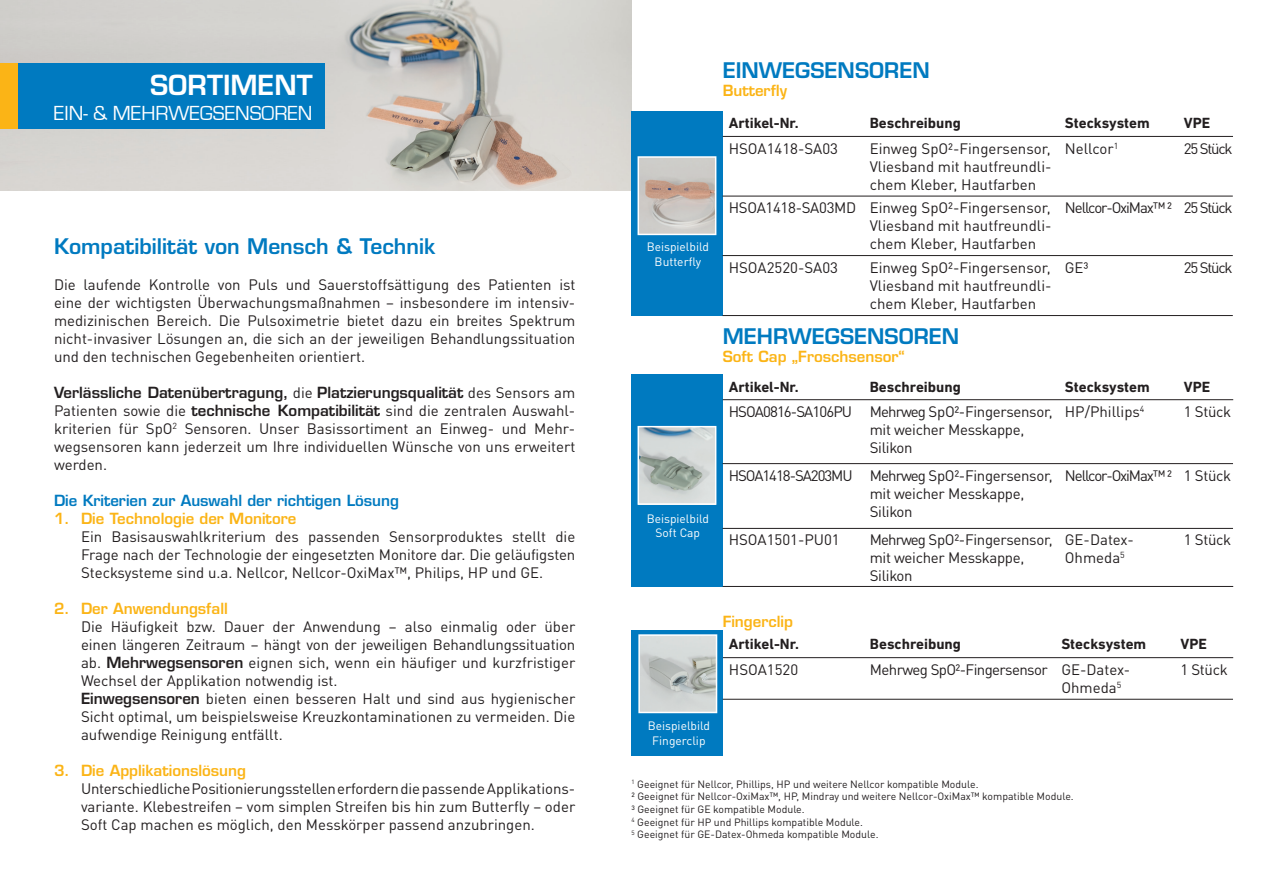
<style>
.page{position:relative;width:1263px;height:893px;background:#fff}
.page>*{position:absolute;margin:0;border:0;box-sizing:border-box;transform-origin:0 0}
.t1{font:600 27px "Eurostile LT Std";color:#fff}
.t2{font:600 21px "Eurostile LT Std";color:#007ac0}
.t3{font:21px "Eurostile";color:#fff}
.t4{font:15px/18px "DINOT";color:#231f20;text-align:justify}
.t5{font:15px/18px "DINOT";letter-spacing:-.02em;color:#231f20}
.t6{font:700 15px "DIN Next LT Pro";color:#231f20}
.t7{font:600 15px "Eurostile LT Std";color:#fbb416}
.t8{font:600 15px "Eurostile LT Std";color:#231f20}
.t9{font:600 15px "Eurostile LT Std";color:#007ac0}
.t10{font:15px/18px "DINOT";letter-spacing:-.04em;color:#231f20}
.t11{font:15px "DINOT";letter-spacing:-.08em;color:#231f20}
.t12{font:15px "DINOT";letter-spacing:-.07em;color:#231f20}
.t13{font:12px/14.4px "DINOT";color:#fff;text-align:center}
.t14{font:10.5px/12.6px "DINOT";color:#231f20}
.s1{font-family:"DINOT";font-weight:400}
.s2{font-family:"Eurostile LT Std";font-weight:600}
</style>
<div class="page">
<img style="left:0;top:0;width:631px;height:191px">
<div style="left:0;top:63px;width:324px;height:65px;background:#007ac0"></div>
<div style="left:0;top:63px;width:18px;height:65px;background:#fbb416"></div>
<div style="left:631px;top:111px;width:91px;height:205px;background:#007ac0"></div>
<img style="left:640px;top:159px;width:73px;height:73px">
<div style="left:637px;top:156px;width:79px;height:79px;border:2px solid #fff"></div>
<div style="left:631px;top:374px;width:91px;height:212px;background:#007ac0"></div>
<img style="left:640px;top:429px;width:73px;height:73px">
<div style="left:637px;top:426px;width:79px;height:79px;border:2px solid #fff"></div>
<div style="left:631px;top:630px;width:91px;height:125px;background:#007ac0"></div>
<img style="left:641px;top:637px;width:73px;height:73px">
<div style="left:638px;top:634px;width:79px;height:79px;border:2px solid #fff"></div>
<hr style="left:723px;top:136px;width:510px;height:1px;background:#231f20">
<hr style="left:722px;top:196px;width:511px;height:1px;background:#231f20">
<hr style="left:722px;top:255px;width:511px;height:1px;background:#231f20">
<hr style="left:722px;top:315px;width:511px;height:1px;background:#231f20">
<hr style="left:723px;top:399px;width:510px;height:1px;background:#231f20">
<hr style="left:722px;top:463px;width:511px;height:1px;background:#231f20">
<hr style="left:722px;top:528px;width:511px;height:1px;background:#231f20">
<hr style="left:723px;top:586px;width:510px;height:1px;background:#231f20">
<hr style="left:723px;top:657px;width:510px;height:1px;background:#231f20">
<hr style="left:723px;top:699px;width:510px;height:1px;background:#231f20">
<h1 class="t1" style="left:150px;top:68px;width:164px">SORTIMENT</h1>
<h2 class="t3" style="left:54px;top:102px;width:260px">EIN- &amp; MEHRWEGSENSOREN</h2>
<h2 class="t2" style="left:54px;top:233px;width:383px">Kompatibilität von Mensch &amp; Technik</h2>
<p class="t4" style="left:54px;top:276px;width:523px">Die laufende Kontrolle von Puls und Sauerstoffsättigung des Patienten ist eine der wichtigsten Überwachungsmaßnahmen – insbesondere im intensiv&shy;medizinischen Bereich. Die Pulsoximetrie bietet dazu ein breites Spektrum nicht-invasiver Lösungen an, die sich an der jeweiligen Behandlungssituation und den technischen Gegebenheiten orientiert.</p>
<p class="t8" style="left:54px;top:383px;width:523px">Verlässliche Datenübertragung, <span class="s1">die</span> Platzierungsqualität <span class="s1">des Sensors am</span></p>
<p class="t4" style="left:54px;top:402px;width:523px">Patienten sowie die <span class="s2">technische Kompatibilität</span> sind die zentralen Auswahl&shy;kriterien für SpO<sup>2</sup> Sensoren. Unser Basissortiment an Einweg- und Mehr&shy;wegsensoren kann jederzeit um Ihre individuellen Wünsche von uns erweitert werden.</p>
<p class="t9" style="left:54px;top:491px;width:346px">Die Kriterien zur Auswahl der richtigen Lösung</p>
<p class="t7" style="left:54px;top:509px;width:244px">1. Die Technologie der Monitore</p>
<p class="t4" style="left:81px;top:528px;width:496px">Ein Basisauswahlkriterium des passenden Sensorproduktes stellt die Frage nach der Technologie der eingesetzten Monitore dar. Die geläufigsten Stecksysteme sind u.a. Nellcor, Nellcor-OxiMax™, Philips, HP und GE.</p>
<p class="t7" style="left:54px;top:599px;width:175px">2. Der Anwendungsfall</p>
<p class="t4" style="left:81px;top:618px;width:496px;text-align:left">Die Häufigkeit bzw. Dauer der Anwendung – also einmalig oder über einen längeren Zeitraum – hängt von der jeweiligen Behandlungssituation ab. <span class="s2">Mehrwegsensoren</span> eignen sich, wenn ein häufiger und kurzfristiger Wechsel der Applikation notwendig ist.<br><span class="s2">Einwegsensoren</span> bieten einen besseren Halt und sind aus hygienischer Sicht optimal, um beispielsweise Kreuzkontaminationen zu vermeiden. Die aufwendige Reinigung entfällt.</p>
<p class="t7" style="left:54px;top:761px;width:194px">3. Die Applikationslösung</p>
<p class="t4" style="left:81px;top:780px;width:496px">Unterschiedliche Positionierungsstellen erfordern die passende Applikations&shy;variante. Klebestreifen – vom simplen Streifen bis hin zum Butterfly – oder Soft Cap machen es möglich, den Messkörper passend anzubringen.</p>
<p class="t13" style="left:647px;top:240px;width:64px">Beispielbild<br>Butterfly</p>
<p class="t13" style="left:647px;top:511px;width:64px">Beispielbild<br>Soft Cap</p>
<p class="t13" style="left:648px;top:718px;width:64px">Beispielbild<br>Fingerclip</p>
<h2 class="t2" style="left:723px;top:57px;width:208px">EINWEGSENSOREN</h2>
<p class="t7" style="left:723px;top:81px;width:66px">Butterfly</p>
<p class="t6" style="left:729px;top:114px;width:72px">Artikel-Nr.</p>
<p class="t6" style="left:870px;top:114px;width:93px">Beschreibung</p>
<p class="t6" style="left:1065px;top:114px;width:86px">Stecksystem</p>
<p class="t6" style="left:1184px;top:114px;width:28px">VPE</p>
<p class="t4" style="left:729px;top:139px;width:111px">HSOA1418-SA03</p>
<p class="t4" style="left:870px;top:139px;width:183px">Einweg SpO²-Fingersensor, Vliesband mit hautfreundli&shy;chem Kleber, Hautfarben</p>
<p class="t4" style="left:1065px;top:139px;width:55px">Nellcor<sup>1</sup></p>
<p class="t4" style="left:1184px;top:139px;width:50px">25 Stück</p>
<p class="t4" style="left:870px;top:199px;width:183px;text-indent:-141px">HSOA1418-SA03MD Einweg SpO²-Fingersensor, Vliesband mit hautfreundli&shy;chem Kleber, Hautfarben</p>
<p class="t11" style="left:1065px;top:199px;width:169px">Nellcor-OxiMax™ ² 25 Stück</p>
<p class="t4" style="left:729px;top:258px;width:111px">HSOA2520-SA03</p>
<p class="t4" style="left:870px;top:258px;width:183px">Einweg SpO²-Fingersensor, Vliesband mit hautfreundli&shy;chem Kleber, Hautfarben</p>
<p class="t4" style="left:1065px;top:258px;width:25px">GE³</p>
<p class="t4" style="left:1184px;top:258px;width:50px">25 Stück</p>
<h2 class="t2" style="left:723px;top:323px;width:238px">MEHRWEGSENSOREN</h2>
<p class="t7" style="left:723px;top:347px;width:184px">Soft Cap „Froschsensor“</p>
<p class="t6" style="left:729px;top:378px;width:72px">Artikel-Nr.</p>
<p class="t6" style="left:870px;top:378px;width:93px">Beschreibung</p>
<p class="t6" style="left:1065px;top:378px;width:86px">Stecksystem</p>
<p class="t6" style="left:1184px;top:378px;width:28px">VPE</p>
<p class="t5" style="left:870px;top:403px;width:185px;text-indent:-141px">HSOA0816-SA106PU Mehrweg SpO²-Fingersensor, mit weicher Messkappe,<br>Silikon</p>
<p class="t4" style="left:1065px;top:403px;width:81px">HP/Phillips<sup>4</sup></p>
<p class="t4" style="left:1184px;top:403px;width:49px">1 Stück</p>
<p class="t5" style="left:870px;top:466px;width:185px;text-indent:-141px">HSOA1418-SA203MU Mehrweg SpO²-Fingersensor, mit weicher Messkappe,<br>Silikon</p>
<p class="t12" style="left:1065px;top:466px;width:168px">Nellcor-OxiMax™ ² 1 Stück</p>
<p class="t4" style="left:729px;top:530px;width:113px">HSOA1501-PU01</p>
<p class="t5" style="left:870px;top:530px;width:185px">Mehrweg SpO²-Fingersensor, mit weicher Messkappe,<br>Silikon</p>
<p class="t4" style="left:1065px;top:530px;width:71px">GE-Datex-<br>Ohmeda<sup>5</sup></p>
<p class="t4" style="left:1184px;top:530px;width:49px">1 Stück</p>
<p class="t7" style="left:723px;top:613px;width:72px">Fingerclip</p>
<p class="t6" style="left:729px;top:636px;width:72px">Artikel-Nr.</p>
<p class="t6" style="left:870px;top:636px;width:93px">Beschreibung</p>
<p class="t6" style="left:1061px;top:636px;width:86px">Stecksystem</p>
<p class="t6" style="left:1180px;top:636px;width:28px">VPE</p>
<p class="t4" style="left:729px;top:660px;width:71px">HSOA1520</p>
<p class="t10" style="left:1061px;top:660px;width:71px;text-indent:-191px">Mehrweg SpO²-Fingersensor GE-Datex-<br>Ohmeda<sup>5</sup></p>
<p class="t4" style="left:1180px;top:660px;width:49px">1 Stück</p>
<p class="t14" style="left:631px;top:777px;width:444px"><sup>1</sup> Geeignet für Nellcor, Phillips, HP und weitere Nellcor kompatible Module.<br>² Geeignet für Nellcor-OxiMax™, HP, Mindray und weitere Nellcor-OxiMax™ kompatible Module.<br>³ Geeignet für GE kompatible Module.<br><sup>4</sup> Geeignet für HP und Phillips kompatible Module.<br><sup>5</sup> Geeignet für GE-Datex-Ohmeda kompatible Module.</p>
</div>
